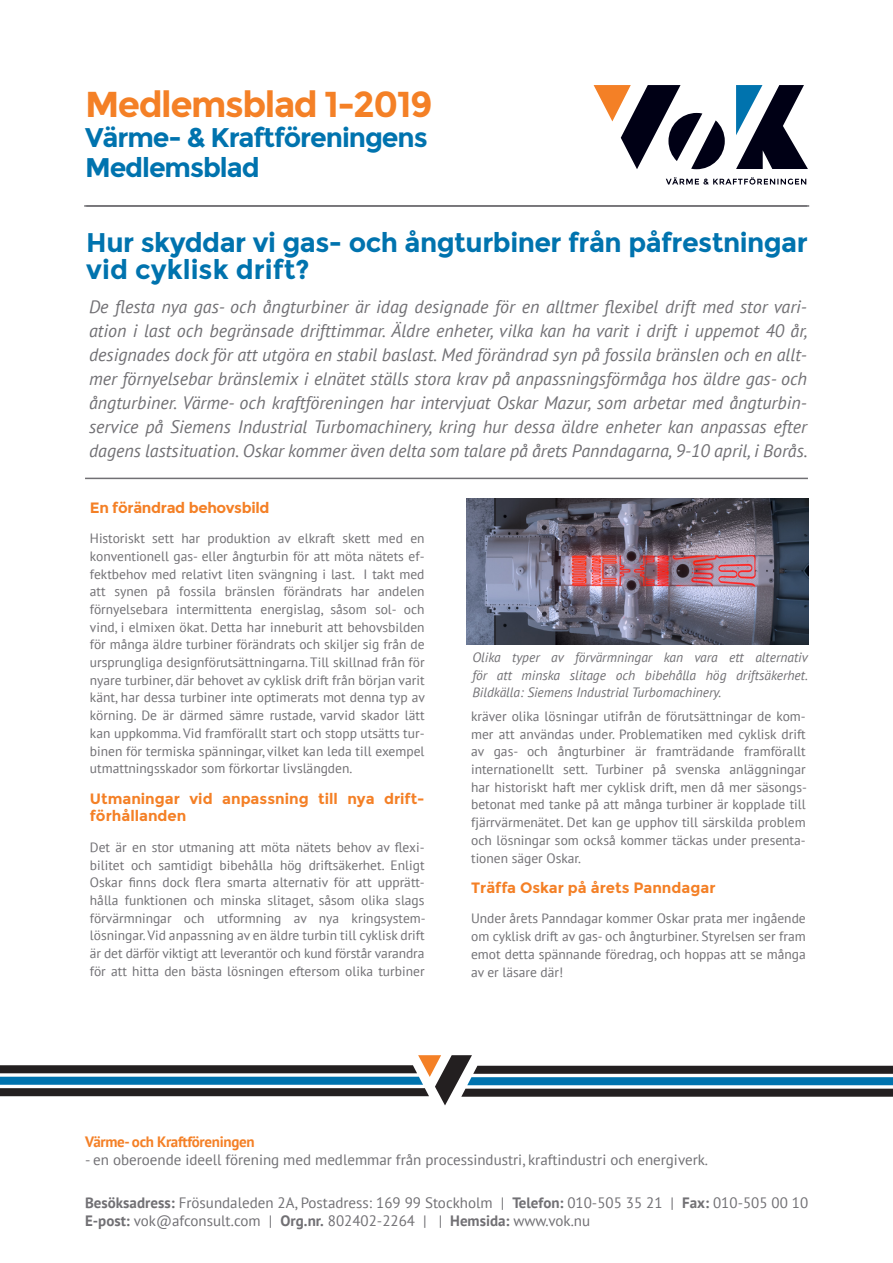
<style>
.page{position:relative;width:893px;height:1263px;background:#fff}
.page>*{position:absolute;margin:0;border:0;box-sizing:border-box;transform-origin:0 0}
.Rubriker{font:700 36px "Montserrat";letter-spacing:-.04em;color:#f48026}
.Brödtext{font:700 27px/27px "Montserrat";letter-spacing:-.02em;color:#0073ae}
.Rubriker-2{font:700 27px "Montserrat";letter-spacing:-.04em;color:#0073ae}
.Brödtext-2{font:italic 18px/24px "PT Sans";color:#717074;text-align:justify}
.t1{font:15px/18px "PT Sans";color:#717074}
.Brödtext-3{font:700 15px/17.7px "Montserrat";color:#f48026}
.t2{font:700 15px "PT Sans";letter-spacing:-.02em;color:#f48026}
.Brödtext-4{font:700 15px "Montserrat";letter-spacing:-.02em;color:#f48026}
.Brödtext-5{font:13.5px/17.7px "PT Sans";color:#717074;text-align:justify}
.Brödtext-6{font:italic 13.5px/17.7px "PT Sans";color:#717074;text-align:justify}
.s1{font-weight:700}
</style>
<div class="page">
<svg style="left:0;top:1055px;width:893px;height:50px"></svg>
<svg style="left:736px;top:85px;width:72px;height:84px"></svg>
<svg style="left:594px;top:85px;width:131px;height:84px"></svg>
<svg style="left:666px;top:177px;width:140px;height:8px"></svg>
<hr style="left:84px;top:205px;width:723px;height:2px;background:#717074">
<hr style="left:86px;top:205px;width:723px;height:2px;background:#717074">
<hr style="left:85px;top:478px;width:723px;height:1px;background:#717074">
<img style="left:467px;top:498px;width:341px;height:147px">
<p class="Rubriker" style="left:85px;top:83px;width:349px">Medlemsblad 1-2019</p>
<p class="Rubriker-2" style="left:85px;top:121px;width:344px">Värme- &amp; Kraftföreningens</p>
<p class="Rubriker-2" style="left:85px;top:151px;width:176px">Medlemsblad</p>
<p class="Brödtext" style="left:86px;top:229px;width:723px">Hur skyddar vi gas- och ångturbiner från påfrestningar vid cyklisk drift?</p>
<p class="Brödtext-2" style="left:89px;top:294px;width:720px">De flesta nya gas- och ångturbiner är idag designade för en alltmer flexibel drift med stor vari&shy;ation i last och begränsade drifttimmar. Äldre enheter, vilka kan ha varit i drift i uppemot 40 år, designades dock för att utgöra en stabil baslast. Med förändrad syn på fossila bränslen och en allt&shy;mer förnyelsebar bränslemix i elnätet ställs stora krav på anpassningsförmåga hos äldre gas- och ångturbiner. Värme- och kraftföreningen har intervjuat Oskar Mazur, som arbetar med ångturbin&shy;service på Siemens Industrial Turbomachinery, kring hur dessa äldre enheter kan anpassas efter dagens lastsituation. Oskar kommer även delta som talare på årets Panndagarna, 9-10 april, i Borås.</p>
<p class="Brödtext-4" style="left:90px;top:498px;width:181px">En förändrad behovsbild</p>
<p class="Brödtext-5" style="left:90px;top:529px;width:337px">Historiskt sett har produktion av elkraft skett med en konventionell gas- eller ångturbin för att möta nätets ef&shy;fektbehov med relativt liten svängning i last. I takt med att synen på fossila bränslen förändrats har andelen förnyelsebara intermittenta energislag, såsom sol- och vind, i elmixen ökat. Detta har inneburit att behovsbilden för många äldre turbiner förändrats och skiljer sig från de ursprungliga designförutsättningarna. Till skillnad från för nyare turbiner, där behovet av cyklisk drift från början varit känt, har dessa turbiner inte optimerats mot denna typ av körning. De är därmed sämre rustade, varvid skador lätt kan uppkomma. Vid framförallt start och stopp utsätts tur&shy;binen för termiska spänningar, vilket kan leda till exempel utmattningsskador som förkortar livslängden.</p>
<p class="Brödtext-3" style="left:90px;top:790px;width:336px">Utmaningar vid anpassning till nya drift&shy;förhållanden</p>
<p class="Brödtext-5" style="left:90px;top:838px;width:337px">Det är en stor utmaning att möta nätets behov av flexi&shy;bilitet och samtidigt bibehålla hög driftsäkerhet. Enligt Oskar finns dock flera smarta alternativ för att upprätt&shy;hålla funktionen och minska slitaget, såsom olika slags förvärmningar och utformning av nya kringsystem&shy;lösningar. Vid anpassning av en äldre turbin till cyklisk drift är det därför viktigt att leverantör och kund förstår varandra för att hitta den bästa lösningen eftersom olika turbiner</p>
<p class="Brödtext-6" style="left:472px;top:648px;width:337px">Olika typer av förvärmningar kan vara ett alternativ för att minska slitage och bibehålla hög driftsäkerhet.<br>Bildkälla: Siemens Industrial Turbomachinery.</p>
<p class="Brödtext-5" style="left:471px;top:707px;width:337px">kräver olika lösningar utifrån de förutsättningar de kom&shy;mer att användas under. Problematiken med cyklisk drift av gas- och ångturbiner är framträdande framförallt internationellt sett. Turbiner på svenska anläggningar har historiskt haft mer cyklisk drift, men då mer säsongs&shy;betonat med tanke på att många turbiner är kopplade till fjärrvärmenätet. Det kan ge upphov till särskilda problem och lösningar som också kommer täckas under presenta&shy;tionen säger Oskar.</p>
<p class="Brödtext-3" style="left:471px;top:879px;width:246px">Träffa Oskar på årets Panndagar</p>
<p class="Brödtext-5" style="left:471px;top:909px;width:336px">Under årets Panndagar kommer Oskar prata mer ingående om cyklisk drift av gas- och ångturbiner. Styrelsen ser fram emot detta spännande föredrag, och hoppas att se många av er läsare där!</p>
<p class="t2" style="left:85px;top:1132px;width:171px">Värme- och Kraftföreningen</p>
<p class="t1" style="left:85px;top:1151px;width:625px">- en oberoende ideell förening med medlemmar från processindustri, kraftindustri och energiverk.</p>
<p class="t1" style="left:85px;top:1193px;width:725px"><span class="s1">Besöksadress:</span> Frösundaleden 2A, Postadress: 169 99 Stockholm | <span class="s1">Telefon:</span> 010-505 35 21 | <span class="s1">Fax:</span> 010-505 00 10<br><span class="s1">E-post:</span> vok@afconsult.com | <span class="s1">Org.nr.</span> 802402-2264 | | <span class="s1">Hemsida:</span> www.vok.nu</p>
</div>
